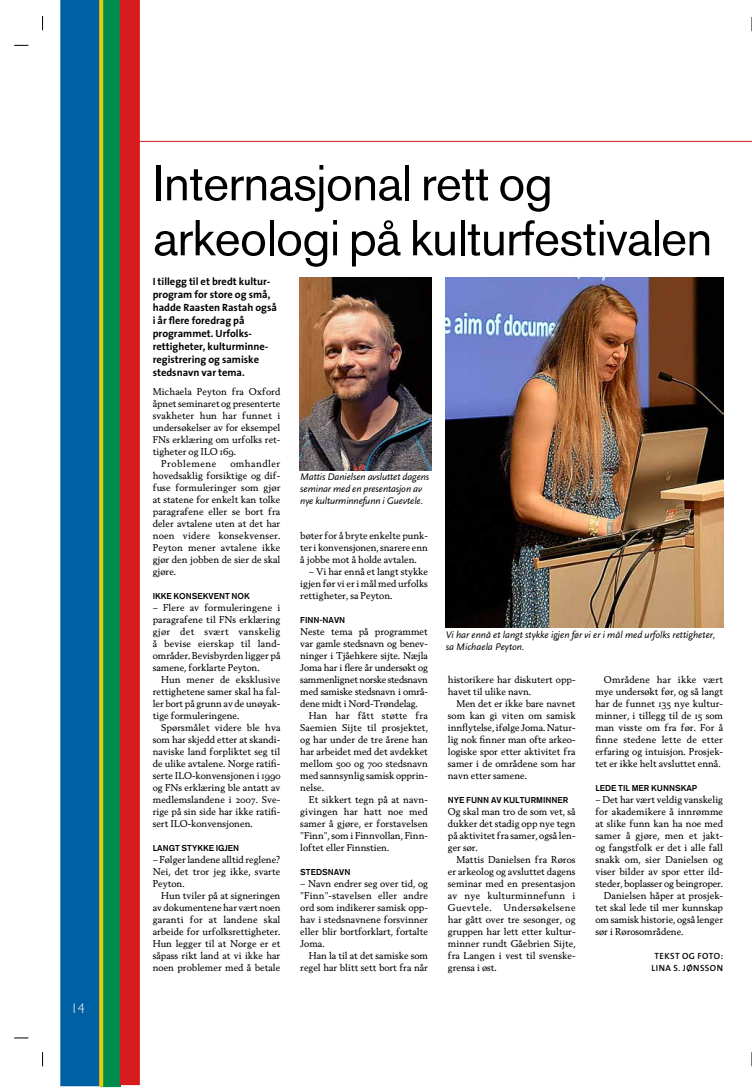
<style>
.page{position:relative;width:752px;height:1089px;background:#fff}
.page>*{position:absolute;margin:0;border:0;box-sizing:border-box;transform-origin:0 0}
.t1{font:50px/55px "Akzidenz Grotesk BE";letter-spacing:-.015em;color:#000}
.t2{font:300 14px "Gill Sans Std";color:#fff}
.t3{font:700 10.5px/13px "The Sans";color:#000}
.t4{font:italic 10px/12px "Scala Sans";letter-spacing:-.01em;color:#000}
.t5{font:9.5px/12px "Berling Nova Text Regular Os F";color:#000;text-align:justify}
.t6{font:9.5px "Berling Nova Text Regular Os F";letter-spacing:.05em;color:#000}
.t7{font:600 9px/11.6px "The Sans";letter-spacing:.05em;color:#000;text-align:center}
.t8{font:500 8.5px "Akzidenz Grotesk BE";color:#000}
</style>
<div class="page">
<svg style="left:751px;top:1052px;width:1px;height:14px"></svg>
<div style="left:101px;top:0;width:20px;height:1087px;background:#008c4d"></div>
<div style="left:60px;top:0;width:40px;height:1086px;background:#0060a4"></div>
<div style="left:120px;top:0;width:20px;height:1085px;background:#d81c1e"></div>
<svg style="left:99px;top:0;width:4px;height:1086px;fill:#eeca00"></svg>
<svg style="left:751px;top:17px;width:1px;height:14px"></svg>
<svg style="left:14px;top:45px;width:14px;height:1px"></svg>
<svg style="left:42px;top:16px;width:1px;height:14px"></svg>
<svg style="left:42px;top:1052px;width:1px;height:14px"></svg>
<svg style="left:14px;top:1037px;width:14px;height:1px"></svg>
<hr style="left:139px;top:141px;width:612px;height:1px;background:#d81c1e">
<img style="left:445px;top:277px;width:277px;height:350px">
<img style="left:299px;top:277px;width:132px;height:193px">
<h2 class="t2" style="left:71px;top:1000px;width:15px">14</h2>
<h1 class="t1" style="left:153px;top:155px;width:560px">Internasjonal rett og arkeologi på kulturfestivalen</h1>
<p class="t3" style="left:153px;top:274px;width:126px">I tillegg til et bredt kultur&shy;program for store og små, hadde Raasten Rastah også i år flere foredrag på programmet. Urfolks&shy;rettigheter, kulturminne&shy;registrering og samiske stedsnavn var tema.</p>
<p class="t5" style="left:153px;top:385px;width:129px">Michaela Peyton fra Oxford</p>
<p class="t5" style="left:153px;top:397px;width:129px">åpnet seminaret og presenterte</p>
<p class="t5" style="left:153px;top:409px;width:129px">svakheter hun har funnet i</p>
<p class="t5" style="left:153px;top:421px;width:129px">undersøkelser av for eksempel</p>
<p class="t5" style="left:153px;top:433px;width:129px">FNs erklæring om urfolks ret-</p>
<p class="t5" style="left:153px;top:445px;width:85px">tigheter og ILO 169.</p>
<p class="t6" style="left:161px;top:457px;width:57px">Problemene</p>
<p class="t5" style="left:153px;top:457px;width:129px;text-indent:78px">omhandler hovedsaklig forsiktige og dif&shy;fuse formuleringer som gjør at statene for enkelt kan tolke paragrafene eller se bort fra deler avtalene uten at det har noen videre konsekvenser.<br>Peyton mener avtalene ikke gjør den jobben de sier de skal gjøre.</p>
<p class="t8" style="left:153px;top:591px;width:98px">I KKE KONSEKVENT NOK</p>
<p class="t5" style="left:153px;top:601px;width:129px">– Flere av formuleringene i paragrafene til FNs erklæring gjør det svært vanskelig å bevise eierskap til land&shy;områder. Bevisbyrden ligger på samene, forklarte Peyton.</p>
<p class="t5" style="left:153px;top:673px;width:129px;text-indent:9px">Hun mener de eksklusive rettighetene samer skal ha fal&shy;ler bort på grunn av de unøyak&shy;tige formuleringene.</p>
<p class="t5" style="left:153px;top:721px;width:129px;text-indent:9px">Spørsmålet videre ble hva som har skjedd etter at skandi&shy;naviske land forpliktet seg til de ulike avtalene. Norge ratifi&shy;serte ILO-konvensjonen i 1990 og FNs erklæring ble antatt av medlemslandene i 2007. Sve&shy;rige på sin side har ikke ratifi&shy;sert ILO-konvensjonen.</p>
<p class="t8" style="left:153px;top:843px;width:88px">LANGT STYKKE IGJEN</p>
<p class="t5" style="left:153px;top:853px;width:129px">– Følger landene alltid reglene?<br>Nei, det tror jeg ikke, svarte Peyton.</p>
<p class="t5" style="left:153px;top:889px;width:129px;text-indent:9px">Hun tviler på at signeringen av dokumentene har vært noen garanti for at landene skal arbeide for urfolksrettigheter.<br>Hun legger til at Norge er et såpass rikt land at vi ikke har noen problemer med å betale</p>
<p class="t4" style="left:300px;top:470px;width:130px">Mattis Danielsen avsluttet dagens seminar med en presentasjon av nye kulturminnefunn i Guevtele.</p>
<p class="t5" style="left:300px;top:529px;width:129px">bøter for å bryte enkelte punk&shy;ter i konvensjonen, snarere enn å jobbe mot å holde avtalen.</p>
<p class="t5" style="left:300px;top:565px;width:129px;text-indent:9px">– Vi har ennå et langt stykke igjen før vi er i mål med urfolks rettigheter, sa Peyton.</p>
<p class="t8" style="left:300px;top:615px;width:46px">FINN-NAVN</p>
<p class="t5" style="left:300px;top:625px;width:129px">Neste tema på programmet var gamle stedsnavn og benev&shy;ninger i Tjåehkere sijte. Næjla Joma har i flere år undersøkt og sammenlignet norske stedsnavn med samiske stedsnavn i områ&shy;dene midt i Nord-Trøndelag.</p>
<p class="t5" style="left:300px;top:709px;width:129px;text-indent:9px">Han har fått støtte fra Saemien Sijte til prosjektet, og har under de tre årene han har arbeidet med det avdekket mellom 500 og 700 stedsnavn med sannsynlig samisk opprin&shy;nelse.</p>
<p class="t5" style="left:300px;top:793px;width:129px;text-indent:9px">Et sikkert tegn på at navn&shy;givingen har hatt noe med samer å gjøre, er forstavelsen ”Finn”, som i Finnvollan, Finn&shy;loftet eller Finnstien.</p>
<p class="t8" style="left:300px;top:867px;width:52px">STEDSNAVN</p>
<p class="t5" style="left:300px;top:877px;width:129px">– Navn endrer seg over tid, og ”Finn”-stavelsen eller andre ord som indikerer samisk opp&shy;hav i stedsnavnene forsvinner eller blir bortforklart, fortalte Joma.</p>
<p class="t5" style="left:300px;top:949px;width:129px;text-align:right">Han la til at det samiske som regel har blitt sett bort fra når</p>
<p class="t4" style="left:445px;top:628px;width:271px">Vi har ennå et langt stykke igjen før vi er i mål med urfolks rettigheter, sa Michaela Peyton.</p>
<p class="t5" style="left:595px;top:673px;width:129px;text-indent:9px">Områdene har ikke vært mye undersøkt før, og så langt har de funnet 135 nye kultur&shy;minner, i tillegg til de 15 som man visste om fra før. For å finne stedene lette de etter erfaring og intuisjon. Prosjek&shy;tet er ikke helt avsluttet ennå.</p>
<p class="t8" style="left:595px;top:783px;width:103px">LEDE TIL MER KUNNSKAP</p>
<p class="t5" style="left:595px;top:793px;width:129px">– Det har vært veldig vanskelig</p>
<p class="t5" style="left:595px;top:805px;width:129px">for akademikere å innrømme</p>
<p class="t5" style="left:595px;top:817px;width:129px">at slike funn kan ha noe med</p>
<p class="t5" style="left:595px;top:829px;width:129px">samer å gjøre, men et jakt-</p>
<p class="t5" style="left:595px;top:841px;width:129px">og fangstfolk er det i alle fall</p>
<p class="t5" style="left:595px;top:853px;width:129px">snakk om, sier Danielsen og</p>
<p class="t5" style="left:595px;top:865px;width:129px">viser bilder av spor etter ild-</p>
<p class="t5" style="left:595px;top:877px;width:129px">steder, boplasser og beingroper.</p>
<p class="t5" style="left:603px;top:889px;width:121px">Danielsen håper at prosjek-</p>
<p class="t5" style="left:595px;top:901px;width:129px">tet skal lede til mer kunnskap</p>
<p class="t5" style="left:595px;top:913px;width:129px">om samisk historie, også lenger</p>
<p class="t5" style="left:595px;top:925px;width:89px">sør i Rørosområdene.</p>
<p class="t7" style="left:651px;top:949px;width:73px">TEKST OG FOTO:<br>LINA S. JØNSSON</p>
<p class="t5" style="left:447px;top:673px;width:129px">historikere har diskutert opp&shy;havet til ulike navn.</p>
<p class="t5" style="left:447px;top:697px;width:129px;text-indent:9px">Men det er ikke bare navnet som kan gi viten om samisk innflytelse, ifølge Joma. Natur&shy;lig nok finner man ofte arkeo&shy;logiske spor etter aktivitet fra samer i de områdene som har navn etter samene.</p>
<p class="t8" style="left:447px;top:795px;width:122px">NYE FUNN AV KULTURMINNER</p>
<p class="t5" style="left:447px;top:805px;width:129px">Og skal man tro de som vet, så dukker det stadig opp nye tegn på aktivitet fra samer, også len&shy;ger sør.</p>
<p class="t5" style="left:447px;top:853px;width:129px;text-indent:9px">Mattis Danielsen fra Røros er arkeolog og avsluttet dagens seminar med en presentasjon av nye kulturminnefunn i Guevtele. Undersøkelsene har gått over tre sesonger, og gruppen har lett etter kultur&shy;minner rundt Gåebrien Sijte, fra Langen i vest til svenske&shy;grensa i øst.</p>
</div>
